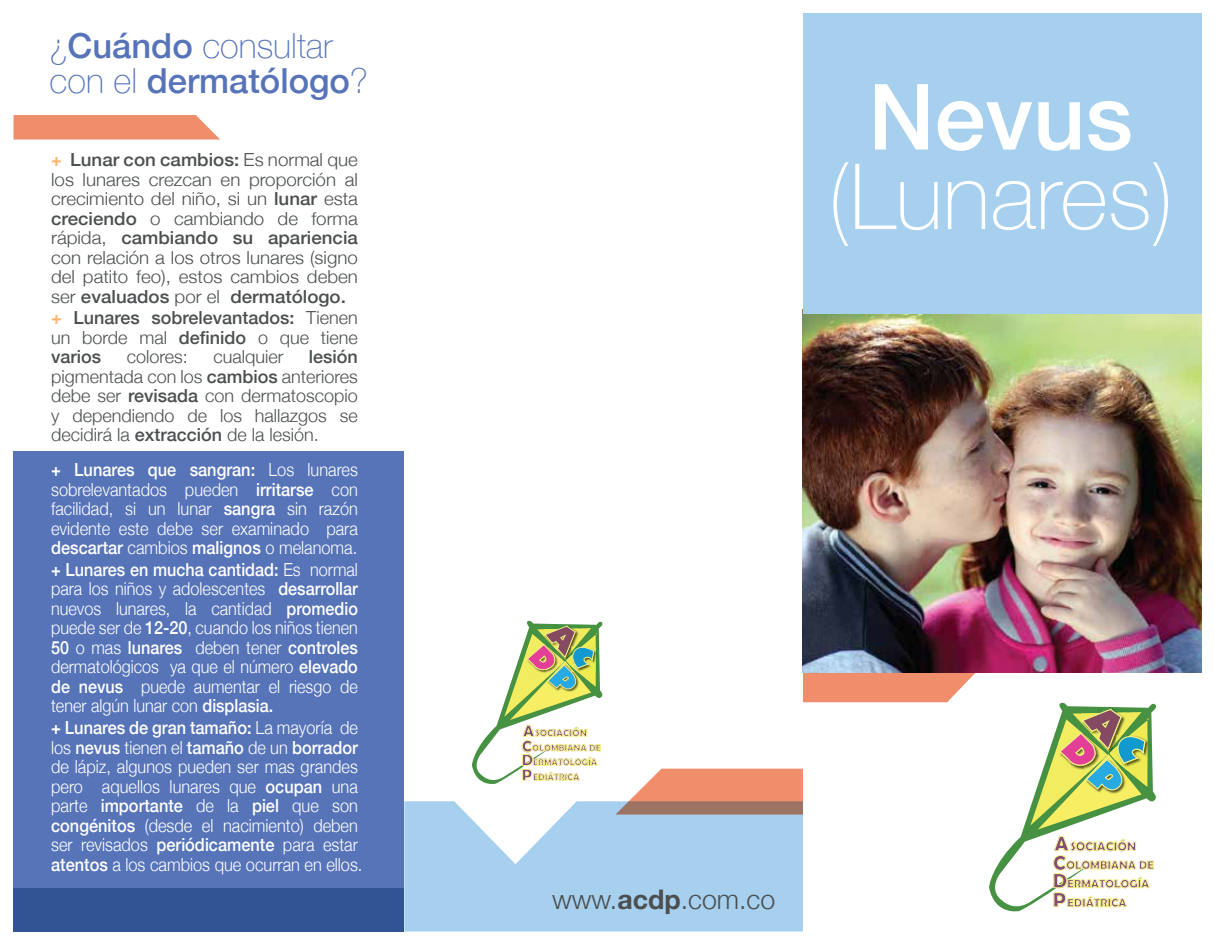
<style>
.page{position:relative;width:1215px;height:945px;background:#fff}
.page>*{position:absolute;margin:0;border:0;box-sizing:border-box;transform-origin:0 0}
.t1{font:100 91.5px "Helvetica Neue";color:#fff}
.t2{font:500 91.5px "Helvetica Neue";color:#fff}
.t3{font:500 34.5px/34.5px "Helvetica Neue";color:#5774b9}
.t4{font:300 27px "Helvetica Neue";color:#4c4f50}
.t5{font:700 20.55px/17.9px "Berlin Sans FB Demi";color:#834d75}
.t6{font:300 18px/19.5px "Helvetica Neue";color:#fff;text-align:justify;scale:.91 1}
.t7{font:300 18px/19.5px "Helvetica Neue";color:#fff;text-align:justify;scale:.9 1}
.t8{font:300 18px/19.5px "Helvetica Neue";color:#4c4f50;text-align:justify;scale:1.04 1}
.t9{font:300 18px/19.5px "Helvetica Neue";color:#4c4f50;text-align:justify}
.t10{font:500 18px/19.5px "Helvetica Neue";color:#4c4f50;text-align:justify}
.t11{font:700 16.05px/14px "Berlin Sans FB Demi";color:#834d75}
.t12{font:700 12.75px "Berlin Sans FB Demi";color:#834d75}
.t13{font:700 11.7px "Berlin Sans FB Demi";color:#834d75}
.t14{font:700 9.9px "Berlin Sans FB Demi";color:#834d75}
.t15{font:700 9.15px "Berlin Sans FB Demi";color:#834d75}
.s1{font-weight:100}
.s2{font-weight:700;color:#fbb270}
.s3{font-weight:500}
.s4{font-weight:300}
.s5{font-weight:700}
.s6{font-size:16.05px}
.s7{font-size:20.55px}
</style>
<div class="page">
<svg style="left:803px;top:673px;width:172px;height:29px;background:#f19676"></svg>
<svg style="left:404px;top:801px;width:399px;height:130px;background:#add3f0"></svg>
<svg style="left:615px;top:769px;width:188px;height:46px;background:#d9947c"></svg>
<svg style="left:13px;top:115px;width:207px;height:25px;background:#f19676"></svg>
<div style="left:14px;top:451px;width:390px;height:440px;background:#5774b9"></div>
<svg style="left:989px;top:703px;width:167px;height:208px"></svg>
<svg style="left:472px;top:621px;width:130px;height:163px"></svg>
<div style="left:14px;top:888px;width:390px;height:44px;background:#315494"></div>
<div style="left:803px;top:14px;width:398px;height:301px;background:#a7d0ef"></div>
<img style="left:803px;top:315px;width:399px;height:358px">
<h2 class="t3" style="left:50px;top:26px;width:320px"><span class="s1">¿</span>Cuándo <span class="s1">consultar con el</span> dermatólogo<span class="s1">?</span></h2>
<p class="t8" style="left:51px;top:149px;width:297px"><span class="s2">+</span> <span class="s3">Lunar con cambios:</span> Es normal que los lunares crezcan en proporción al crecimiento del niño, si un <span class="s3">lunar</span> esta <span class="s3">creciendo</span> o cambiando de forma rápida, <span class="s3">cambiando su apariencia </span>con relación a los otros lunares (signo del patito feo), estos cambios deben ser <span class="s3">evaluados</span> por el <span class="s3">dermatólogo.</span></p>
<p class="t10" style="left:51px;top:307px;width:308px"><span class="s2">+</span> Lunares sobrelevantados: <span class="s4">Tienen un borde mal</span> definido <span class="s4">o que tiene </span>varios</p>
<p class="t9" style="left:51px;top:346px;width:308px;text-indent:258px"><span class="s3">lesión </span>pigmentada con los <span class="s3">cambios</span> anteriores debe ser <span class="s3">revisada</span> con dermatoscopio y dependiendo de los hallazgos se decidirá la <span class="s3">extracción</span> de la lesión.</p>
<p class="t6" style="left:51px;top:459px;width:339px"><span class="s5">+</span> <span class="s3">Lunares que sangran:</span> Los lunares sobrelevantados pueden <span class="s3">irritarse</span> con facilidad, si un lunar <span class="s3">sangra</span> sin razón evidente este debe ser examinado para <span class="s3">descartar</span> cambios <span class="s3">malignos</span> o melanoma.</p>
<p class="t7" style="left:51px;top:558px;width:342px"><span class="s5">+</span> <span class="s3">Lunares en mucha cantidad:</span> Es normal para los niños y adolescentes <span class="s3">desarrollar </span>nuevos lunares, la cantidad <span class="s3">promedio </span>puede ser de <span class="s3">12-20</span>, cuando los niños tienen <span class="s3">50</span> o mas <span class="s3">lunares</span> deben tener <span class="s3">controles </span>dermatológicos ya que el número <span class="s3">elevado de nevus</span> puede aumentar el riesgo de tener algún lunar con <span class="s3">displasia.</span></p>
<p class="t6" style="left:51px;top:717px;width:344px;text-align:left"><span class="s5">+</span> <span class="s3">Lunares de gran tamaño:</span> La mayoría de los <span class="s3">nevus</span> tienen el <span class="s3">tamaño</span> de un <span class="s3">borrador </span>de lápiz, algunos pueden ser mas grandes pero aquellos lunares que <span class="s3">ocupan</span> una parte <span class="s3">importante</span> de la <span class="s3">piel</span> que son <span class="s3">congénitos</span> (desde el nacimiento) deben ser revisados <span class="s3">periódicamente</span> para estar <span class="s3">atentos</span> a los cambios que ocurran en ellos.</p>
<p class="t9" style="left:127px;top:346px;width:63px">colores:</p>
<p class="t9" style="left:213px;top:346px;width:72px">cualquier</p>
<h1 class="t2" style="left:868px;top:43px;width:266px">Nevus</h1>
<h1 class="t1" style="left:827px;top:127px;width:348px">(Lunares)</h1>
<p class="t14" style="left:523px;top:727px;width:66px"><span class="s6">A</span>SOCIACIÓN</p>
<p class="t11" style="left:522px;top:739px;width:13px">C<br>D</p>
<p class="t15" style="left:532px;top:742px;width:70px">OLOMBIANA DE</p>
<p class="t15" style="left:533px;top:757px;width:66px">ERMATOLOGÍA</p>
<p class="t15" style="left:522px;top:772px;width:59px"><span class="s6">P</span>EDIÁTRICA</p>
<h3 class="t4" style="left:552px;top:877px;width:225px">www.<span class="s5">acdp</span>.com.co</h3>
<p class="t12" style="left:1054px;top:839px;width:83px"><span class="s7">A</span>SOCIACIÓN</p>
<p class="t5" style="left:1053px;top:854px;width:16px">C<br>D</p>
<p class="t13" style="left:1066px;top:858px;width:89px">OLOMBIANA DE</p>
<p class="t13" style="left:1067px;top:877px;width:84px">ERMATOLOGÍA</p>
<p class="t13" style="left:1053px;top:896px;width:75px"><span class="s7">P</span>EDIÁTRICA</p>
</div>
